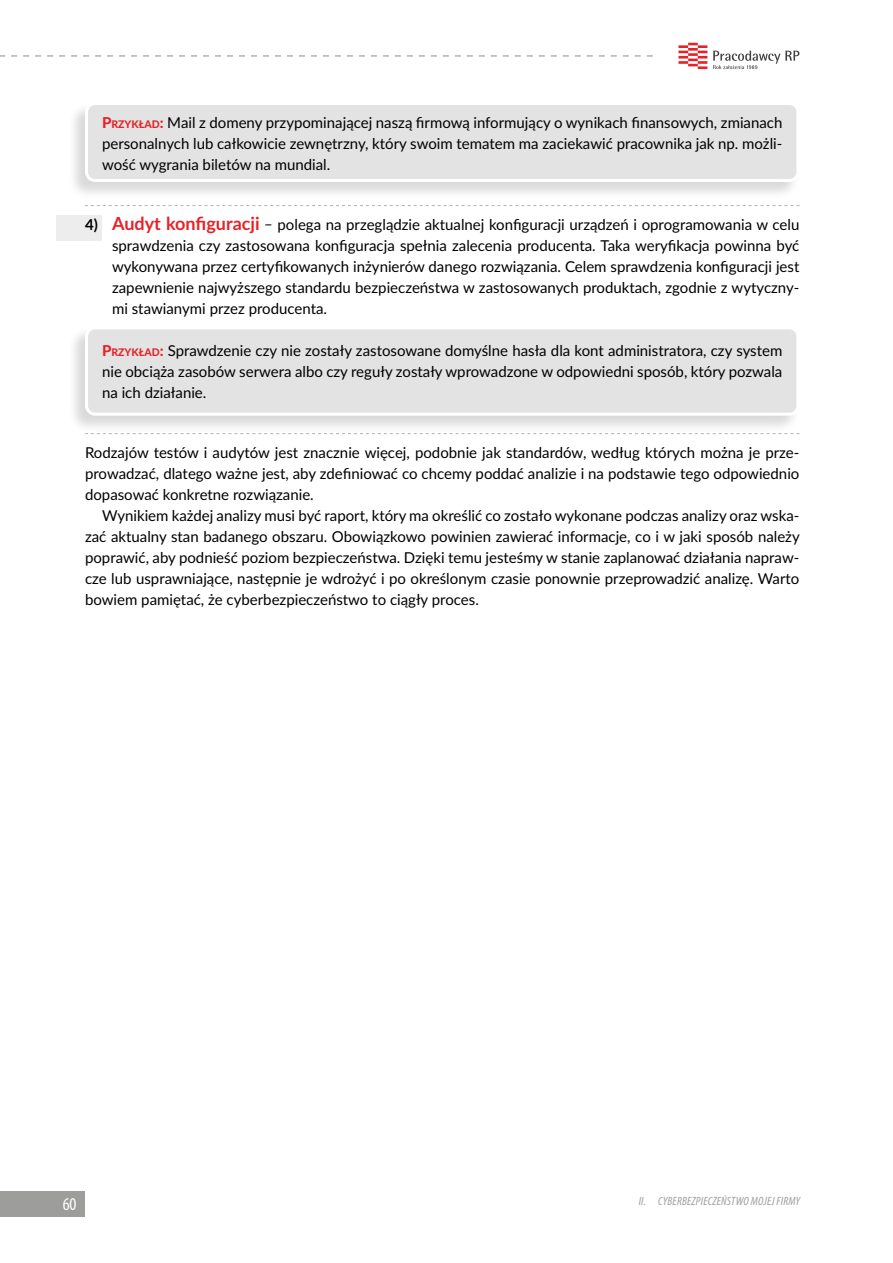
<style>
.page{position:relative;width:893px;height:1263px;background:#fff}
.page>*{position:absolute;margin:0;border:0;box-sizing:border-box;transform-origin:0 0}
.t1{font:condensed 18px "Myriad Pro";color:#fff}
.t2{font:15px/21px "Lato";color:#000;text-align:justify}
.t3{font:italic condensed 12px "Myriad Pro";letter-spacing:.02em;color:#9d9d9c}
.s1{font-weight:800;color:#e52329}
.s2{font-weight:800;font-size:10.5px;color:#e52329}
.s3{font-weight:700}
.s4{font-weight:700;font-size:18px;color:#e52329}
</style>
<div class="page">
<svg style="left:678px;top:43px;width:29px;height:26px"></svg>
<svg style="left:713px;top:51px;width:86px;height:18px"></svg>
<svg style="left:0;top:55px;width:653px;height:2px"></svg>
<div style="left:67px;top:326px;width:733px;height:107px;background:#000;opacity:.15"></div>
<div style="left:87px;top:328px;width:711px;height:86px;background:#e3e3e3;border-radius:9px"></div>
<div style="left:85px;top:326px;width:714px;height:90px;border:3px solid #fff;border-radius:9px"></div>
<div style="left:56px;top:215px;width:46px;height:25px;background:#ededed"></div>
<div style="left:67px;top:101px;width:733px;height:99px;background:#000;opacity:.15"></div>
<div style="left:87px;top:104px;width:711px;height:76px;background:#e3e3e3;border-radius:9px"></div>
<div style="left:85px;top:102px;width:714px;height:80px;border:3px solid #fff;border-radius:9px"></div>
<svg style="left:85px;top:205px;width:714px;height:1px"></svg>
<svg style="left:85px;top:433px;width:714px;height:1px"></svg>
<div style="left:0;top:1191px;width:85px;height:25px;background:#9d9d9c"></div>
<p class="t2" style="left:102px;top:111px;width:682px"><span class="s1">P</span><span class="s2">RZYKŁAD</span><span class="s1">:</span> Mail z domeny przypominającej naszą firmową informujący o wynikach finansowych, zmianach personalnych lub całkowicie zewnętrzny, który swoim tematem ma zaciekawić pracownika jak np. możli&shy;wość wygrania biletów na mundial.</p>
<p class="t2" style="left:112px;top:213px;width:689px;text-indent:-27px"><span class="s3">4)</span> <span class="s4">Audyt konfiguracji</span> – polega na przeglądzie aktualnej konfiguracji urządzeń i oprogramowania w celu sprawdzenia czy zastosowana konfiguracja spełnia zalecenia producenta. Taka weryfikacja powinna być wykonywana przez certyfikowanych inżynierów danego rozwiązania. Celem sprawdzenia konfiguracji jest zapewnienie najwyższego standardu bezpieczeństwa w zastosowanych produktach, zgodnie z wytyczny&shy;mi stawianymi przez producenta.</p>
<p class="t2" style="left:102px;top:339px;width:682px"><span class="s1">P</span><span class="s2">RZYKŁAD</span><span class="s1">:</span> Sprawdzenie czy nie zostały zastosowane domyślne hasła dla kont administratora, czy system nie obciąża zasobów serwera albo czy reguły zostały wprowadzone w odpowiedni sposób, który pozwala na ich działanie.</p>
<p class="t2" style="left:85px;top:441px;width:716px">Rodzajów testów i audytów jest znacznie więcej, podobnie jak standardów, według których można je prze&shy;prowadzać, dlatego ważne jest, aby zdefiniować co chcemy poddać analizie i na podstawie tego odpowiednio dopasować konkretne rozwiązanie.</p>
<p class="t2" style="left:85px;top:504px;width:716px;text-indent:17px">Wynikiem każdej analizy musi być raport, który ma określić co zostało wykonane podczas analizy oraz wska&shy;zać aktualny stan badanego obszaru. Obowiązkowo powinien zawierać informacje, co i w jaki sposób należy poprawić, aby podnieść poziom bezpieczeństwa. Dzięki temu jesteśmy w stanie zaplanować działania napraw&shy;cze lub usprawniające, następnie je wdrożyć i po określonym czasie ponownie przeprowadzić analizę. Warto bowiem pamiętać, że cyberbezpieczeństwo to ciągły proces.</p>
<p class="t1" style="left:63px;top:1193px;width:15px">60</p>
<p class="t3" style="left:639px;top:1194px;width:163px">II. CYBERBEZPIECZEŃSTWO MOJEJ FIRMY</p>
</div>
